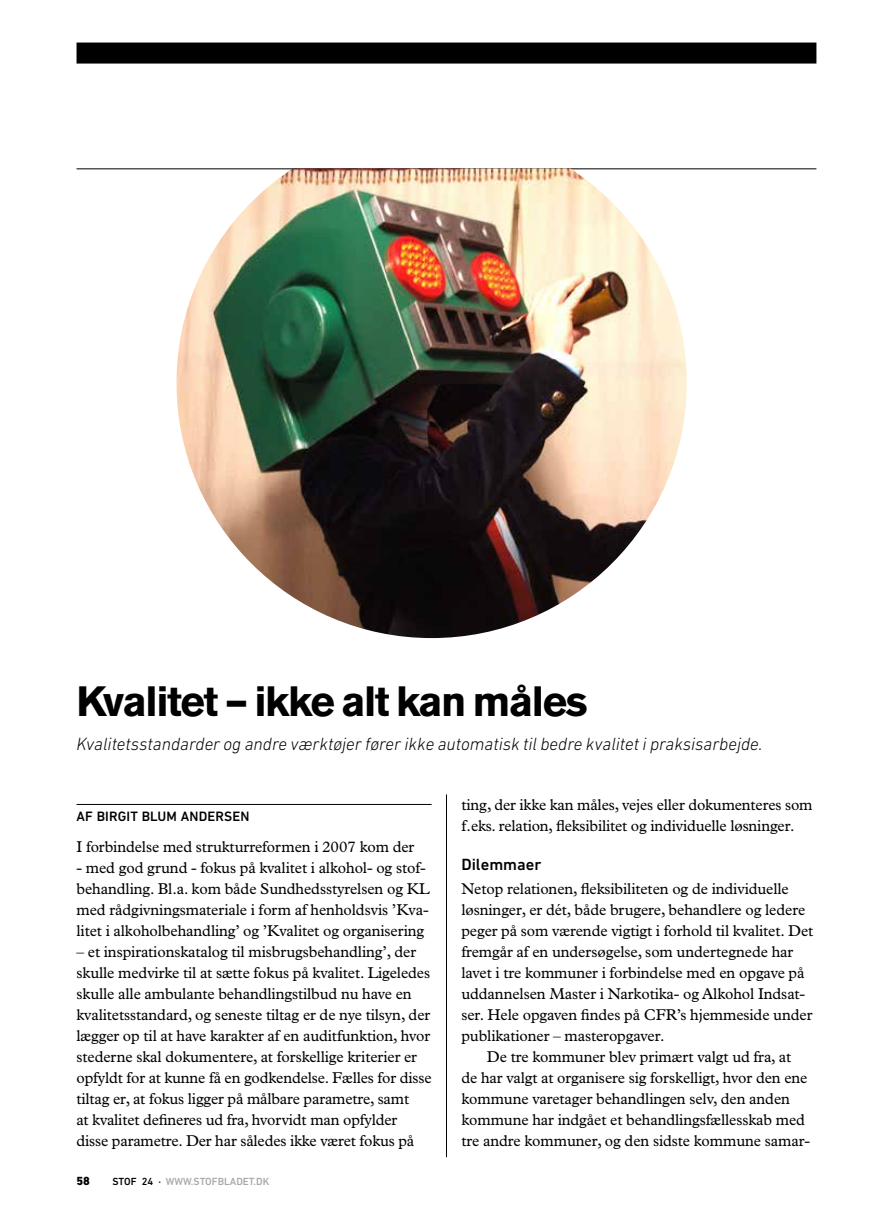
<style>
.page{position:relative;width:893px;height:1221px;background:#fff}
.page>*{position:absolute;margin:0;border:0;box-sizing:border-box;transform-origin:0 0}
.t1{font:700 42px "Akzidenz Grotesk BE";letter-spacing:-.035em;color:#000}
.t2{font:italic 300 18px "DIN Next LT Pro";color:#000}
.t3{font:500 16.5px "DIN Next LT Pro";color:#000}
.t4{font:15.75px/21px "Plantin";letter-spacing:-.005em;color:#000}
.t5{font:500 13.8px "DIN Next LT Pro";letter-spacing:.01em;color:#000}
.t6{font:800 12px "DIN Next LT Pro";color:#000}
.t7{font:500 10.5px "DIN Next LT Pro";color:#a7a9ac}
.s1{color:#000}
</style>
<div class="page">
<div style="left:77px;top:43px;width:739px;height:21px;background:#000"></div>
<hr style="left:77px;top:168px;width:739px;height:1px;background:#000">
<hr style="left:446px;top:794px;width:1px;height:363px;background:#000">
<hr style="left:77px;top:804px;width:355px;height:1px;background:#000">
<img style="left:176px;top:168px;width:511px;height:470px">
<h1 class="t1" style="left:77px;top:676px;width:513px">Kvalitet – ikke alt kan måles</h1>
<p class="t2" style="left:77px;top:733px;width:687px">Kvalitetsstandarder og andre værktøjer fører ikke automatisk til bedre kvalitet i praksisarbejde.</p>
<p class="t5" style="left:77px;top:808px;width:174px">AF BIRGIT BLUM ANDERSEN</p>
<p class="t4" style="left:77px;top:835px;width:339px">I forbindelse med strukturreformen i 2007 kom der</p>
<p class="t4" style="left:77px;top:856px;width:354px">- med god grund - fokus på kvalitet i alkohol- og stof&shy;behandling. Bl.a. kom både Sundhedsstyrelsen og KL med rådgivningsmateriale i form af henholdsvis ’Kva&shy;litet i alkoholbehandling’ og ’Kvalitet og organisering</p>
<p class="t4" style="left:77px;top:940px;width:357px">– et inspirationskatalog til misbrugsbehandling’, der skulle medvirke til at sætte fokus på kvalitet. Ligeledes skulle alle ambulante behandlingstilbud nu have en kvalitetsstandard, og seneste tiltag er de nye tilsyn, der lægger op til at have karakter af en auditfunktion, hvor stederne skal dokumentere, at forskellige kriterier er opfyldt for at kunne få en godkendelse. Fælles for disse tiltag er, at fokus ligger på målbare parametre, samt<br>at kvalitet defineres ud fra, hvorvidt man opfylder disse parametre. Der har således ikke været fokus på</p>
<p class="t6" style="left:77px;top:1173px;width:15px">58</p>
<p class="t7" style="left:112px;top:1175px;width:159px"><span class="s1">STOF 24 ·</span> WWW.STOFBLADET.DK</p>
<p class="t4" style="left:461px;top:793px;width:353px">ting, der ikke kan måles, vejes eller dokumenteres som f.eks. relation, fleksibilitet og individuelle løsninger.</p>
<p class="t3" style="left:461px;top:854px;width:81px">DILEMMAER</p>
<p class="t4" style="left:461px;top:877px;width:353px">Netop relationen, fleksibiliteten og de individuelle løsninger, er dét, både brugere, behandlere og ledere peger på som værende vigtigt i forhold til kvalitet. Det fremgår af en undersøgelse, som undertegnede har lavet i tre kommuner i forbindelse med en opgave på uddannelsen Master i Narkotika- og Alkohol Indsat&shy;ser. Hele opgaven findes på CFR’s hjemmeside under publikationer – masteropgaver.</p>
<p class="t4" style="left:461px;top:1045px;width:350px;text-indent:26px">De tre kommuner blev primært valgt ud fra, at de har valgt at organisere sig forskelligt, hvor den ene kommune varetager behandlingen selv, den anden kommune har indgået et behandlingsfællesskab med tre andre kommuner, og den sidste kommune samar-</p>
</div>
